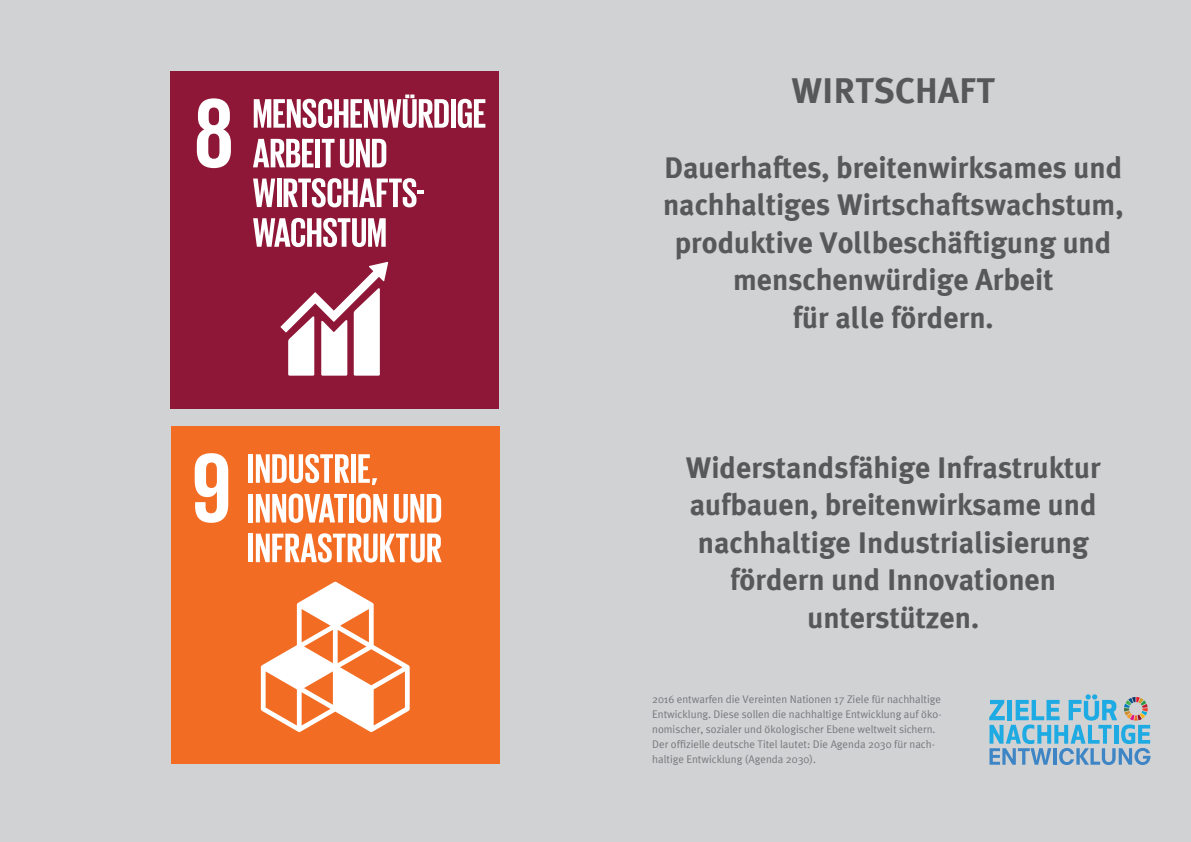
<style>
.page{position:relative;width:1191px;height:842px;background:#d1d2d4}
.page>*{position:absolute;margin:0;border:0;box-sizing:border-box;transform-origin:0 0}
.t1{font:700 36px "Meta Plus";color:#57585a}
.t2{font:700 30px/37.5px "Meta Plus";color:#57585a;text-align:center}
.t3{font:11px/15px "Meta Plus";color:#76787b}
</style>
<div class="page">
<div style="left:170px;top:71px;width:328px;height:337px;background:#8e1737"></div>
<svg style="left:197px;top:98px;width:34px;height:70px"></svg>
<svg style="left:254px;top:95px;width:195px;height:33px"></svg>
<hr style="left:451px;top:99px;width:4px;height:29px;background:#fff">
<svg style="left:458px;top:99px;width:27px;height:29px"></svg>
<svg style="left:253px;top:139px;width:60px;height:28px"></svg>
<div style="left:315px;top:139px;width:5px;height:28px;background:#fff"></div>
<svg style="left:322px;top:139px;width:12px;height:28px"></svg>
<svg style="left:340px;top:139px;width:46px;height:29px"></svg>
<svg style="left:253px;top:179px;width:22px;height:28px"></svg>
<hr style="left:277px;top:179px;width:4px;height:28px;background:#fff">
<svg style="left:283px;top:178px;width:141px;height:29px"></svg>
<svg style="left:253px;top:218px;width:133px;height:29px"></svg>
<svg style="left:280px;top:262px;width:108px;height:114px"></svg>
<div style="left:171px;top:426px;width:328px;height:337px;background:#f36c24"></div>
<svg style="left:195px;top:453px;width:33px;height:70px"></svg>
<div style="left:248px;top:454px;width:5px;height:29px;background:#fff"></div>
<svg style="left:256px;top:454px;width:93px;height:29px"></svg>
<div style="left:351px;top:454px;width:5px;height:29px;background:#fff"></div>
<svg style="left:358px;top:454px;width:19px;height:31px"></svg>
<div style="left:248px;top:494px;width:5px;height:28px;background:#fff"></div>
<svg style="left:256px;top:494px;width:91px;height:29px"></svg>
<div style="left:349px;top:494px;width:5px;height:28px;background:#fff"></div>
<svg style="left:356px;top:494px;width:31px;height:29px"></svg>
<svg style="left:394px;top:494px;width:47px;height:29px"></svg>
<div style="left:248px;top:534px;width:5px;height:28px;background:#fff"></div>
<svg style="left:256px;top:533px;width:185px;height:29px"></svg>
<svg style="left:261px;top:582px;width:149px;height:150px"></svg>
<svg style="left:989px;top:694px;width:161px;height:71px"></svg>
<p class="t1" style="left:791px;top:69px;width:205px">WIRTSCHAFT</p>
<p class="t2" style="left:663px;top:148px;width:462px">Dauerhaftes, breitenwirksames und nachhaltiges Wirtschaftswachstum, produktive Vollbeschäftigung und menschenwürdige Arbeit<br>für alle fördern.</p>
<p class="t2" style="left:685px;top:448px;width:416px">Widerstandsfähige Infrastruktur aufbauen, breitenwirksame und nachhaltige Industrialisierung fördern und Innovationen unterstützen.</p>
<p class="t3" style="left:652px;top:691px;width:291px">2016 entwarfen die Vereinten Nationen 17 Ziele für nachhaltige Entwicklung. Diese sollen die nachhaltige Entwicklung auf öko&shy;nomischer, sozialer und ökologischer Ebene weltweit sichern.<br>Der offizielle deutsche Titel lautet: Die Agenda 2030 für nach&shy;haltige Entwicklung (Agenda 2030).</p>
</div>
